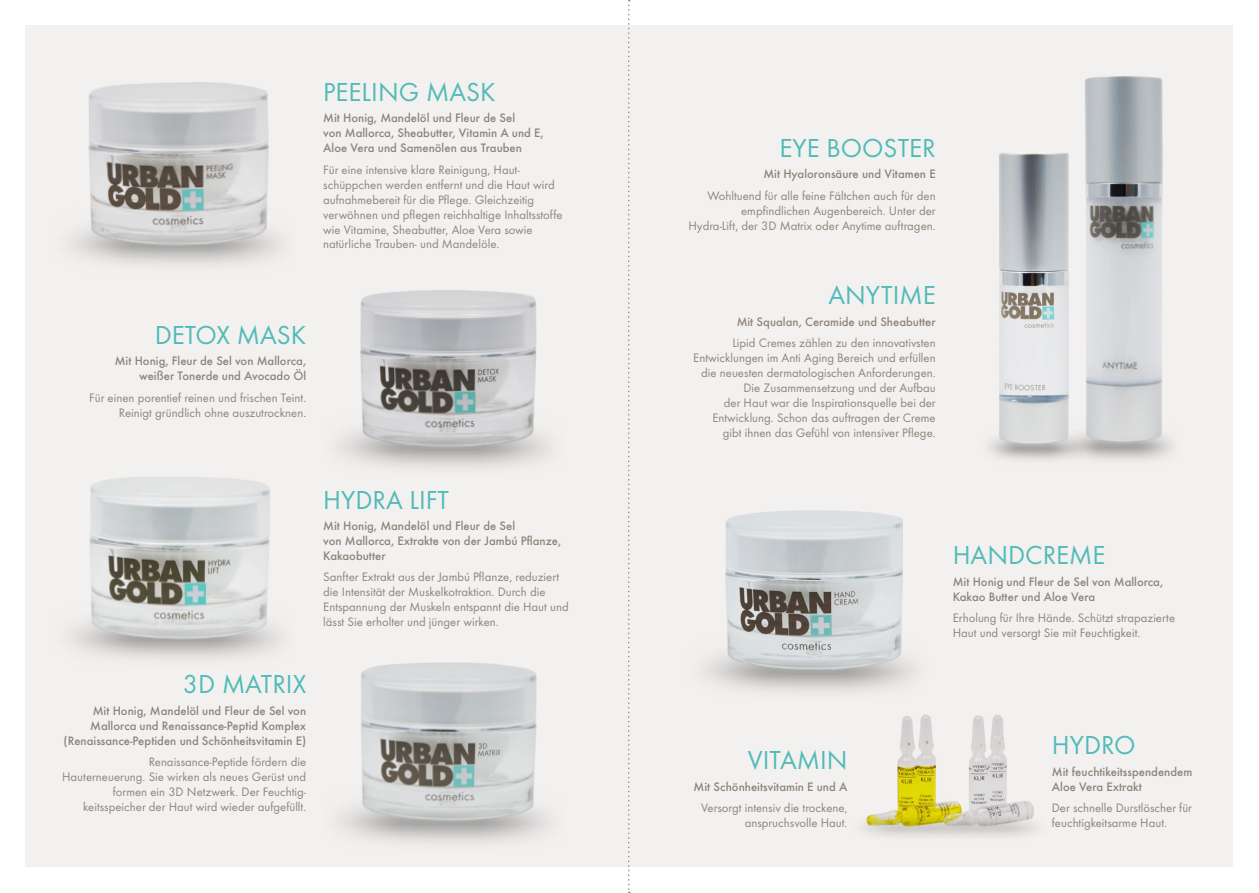
<style>
.page{position:relative;width:1259px;height:893px;background:#fff}
.page>*{position:absolute;margin:0;border:0;box-sizing:border-box;transform-origin:0 0}
.t1{font:27px "Futura T";color:#50bbb8}
.t2{font:12.75px/15px "Futura T";color:#8d847a;text-align:right}
.t3{font:500 12.75px/15px "Futura T";color:#8d847a}
</style>
<div class="page">
<div style="left:26px;top:26px;width:1207px;height:841px;background:#f3f1f0"></div>
<img style="left:73px;top:82px;width:210px;height:174px">
<img style="left:341px;top:290px;width:216px;height:174px">
<img style="left:71px;top:477px;width:217px;height:179px">
<img style="left:344px;top:662px;width:211px;height:169px">
<img style="left:712px;top:510px;width:206px;height:171px">
<img style="left:1075px;top:76px;width:98px;height:386px">
<img style="left:990px;top:141px;width:86px;height:312px">
<img style="left:864px;top:714px;width:172px;height:123px">
<svg style="left:628px;top:0;width:2px;height:893px"></svg>
<h1 class="t1" style="left:323px;top:76px;width:174px">PEELING MASK</h1>
<p class="t3" style="left:323px;top:110px;width:222px">Mit Honig, Mandelöl und Fleur de Sel<br>von Mallorca, Sheabutter, Vitamin A und E,<br>Aloe Vera und Samenölen aus Trauben</p>
<p class="t2" style="left:323px;top:162px;width:241px;text-align:left">Für eine intensive klare Reinigung, Haut&shy;schüppchen werden entfernt und die Haut wird aufnahmebereit für die Pflege. Gleichzeitig verwöhnen und pflegen reichhaltige Inhaltsstoffe wie Vitamine, Sheabutter, Aloe Vera sowie natürliche Trauben- und Mandelöle.</p>
<h1 class="t1" style="left:155px;top:319px;width:153px">DETOX MASK</h1>
<p class="t3" style="left:115px;top:354px;width:193px;text-align:right">Mit Honig, Fleur de Sel von Mallorca, weißer Tonerde und Avocado Öl</p>
<p class="t2" style="left:89px;top:390px;width:218px">Für einen porentief reinen und frischen Teint.<br>Reinigt gründlich ohne auszutrocknen.</p>
<h1 class="t1" style="left:323px;top:484px;width:127px">HYDRA LIFT</h1>
<p class="t3" style="left:323px;top:518px;width:240px">Mit Honig, Mandelöl und Fleur de Sel<br>von Mallorca, Extrakte von der Jambú Pflanze,<br>Kakaobutter</p>
<p class="t2" style="left:323px;top:569px;width:247px;text-align:left">Sanfter Extrakt aus der Jambú Pflanze, reduziert die Intensität der Muskelkotraktion. Durch die Entspannung der Muskeln entspannt die Haut und lässt Sie erholter und jünger wirken.</p>
<h1 class="t1" style="left:183px;top:669px;width:125px">3D MATRIX</h1>
<p class="t3" style="left:64px;top:703px;width:244px;text-align:right">Mit Honig, Mandelöl und Fleur de Sel von<br>Mallorca und Renaissance-Peptid Komplex (Renaissance-Peptiden und Schönheitsvitamin E)</p>
<p class="t2" style="left:62px;top:754px;width:245px">Renaissance-Peptide fördern die Hauterneuerung. Sie wirken als neues Gerüst und formen ein 3D Netzwerk. Der Feuchtig&shy;keitsspeicher der Haut wird wieder aufgefüllt.</p>
<h1 class="t1" style="left:779px;top:132px;width:158px">EYE BOOSTER</h1>
<p class="t3" style="left:763px;top:167px;width:174px">Mit Hyaloronsäure und Vitamen E</p>
<p class="t2" style="left:688px;top:188px;width:249px">Wohltuend für alle feine Fältchen auch für den empfindlichen Augenbereich. Unter der<br>Hydra-Lift, der 3D Matrix oder Anytime auftragen.</p>
<h1 class="t1" style="left:828px;top:279px;width:109px">ANYTIME</h1>
<p class="t3" style="left:736px;top:314px;width:201px">Mit Squalan, Ceramide und Sheabutter</p>
<p class="t2" style="left:693px;top:335px;width:244px">Lipid Cremes zählen zu den innovativsten Entwicklungen im Anti Aging Bereich und erfüllen die neuesten dermatologischen Anforderungen.<br>Die Zusammensetzung und der Aufbau<br>der Haut war die Inspirationsquelle bei der Entwicklung. Schon das auftragen der Creme gibt ihnen das Gefühl von intensiver Pflege.</p>
<h1 class="t1" style="left:748px;top:745px;width:101px">VITAMIN</h1>
<p class="t3" style="left:693px;top:779px;width:155px">Mit Schönheitsvitamin E und A</p>
<p class="t2" style="left:701px;top:800px;width:148px">Versorgt intensiv die trockene, anspruchsvolle Haut.</p>
<h1 class="t1" style="left:952px;top:539px;width:154px">HANDCREME</h1>
<p class="t3" style="left:952px;top:574px;width:212px">Mit Honig und Fleur de Sel von Mallorca,<br>Kakao Butter und Aloe Vera</p>
<p class="t2" style="left:952px;top:610px;width:224px;text-align:left">Erholung für Ihre Hände. Schützt strapazierte<br>Haut und versorgt Sie mit Feuchtigkeit.</p>
<h1 class="t1" style="left:1052px;top:730px;width:85px">HYDRO</h1>
<p class="t3" style="left:1052px;top:764px;width:142px">Mit feuchtikeitsspendendem<br>Aloe Vera Extrakt</p>
<p class="t2" style="left:1052px;top:800px;width:142px;text-align:left">Der schnelle Durstlöscher für feuchtigkeitsarme Haut.</p>
</div>
